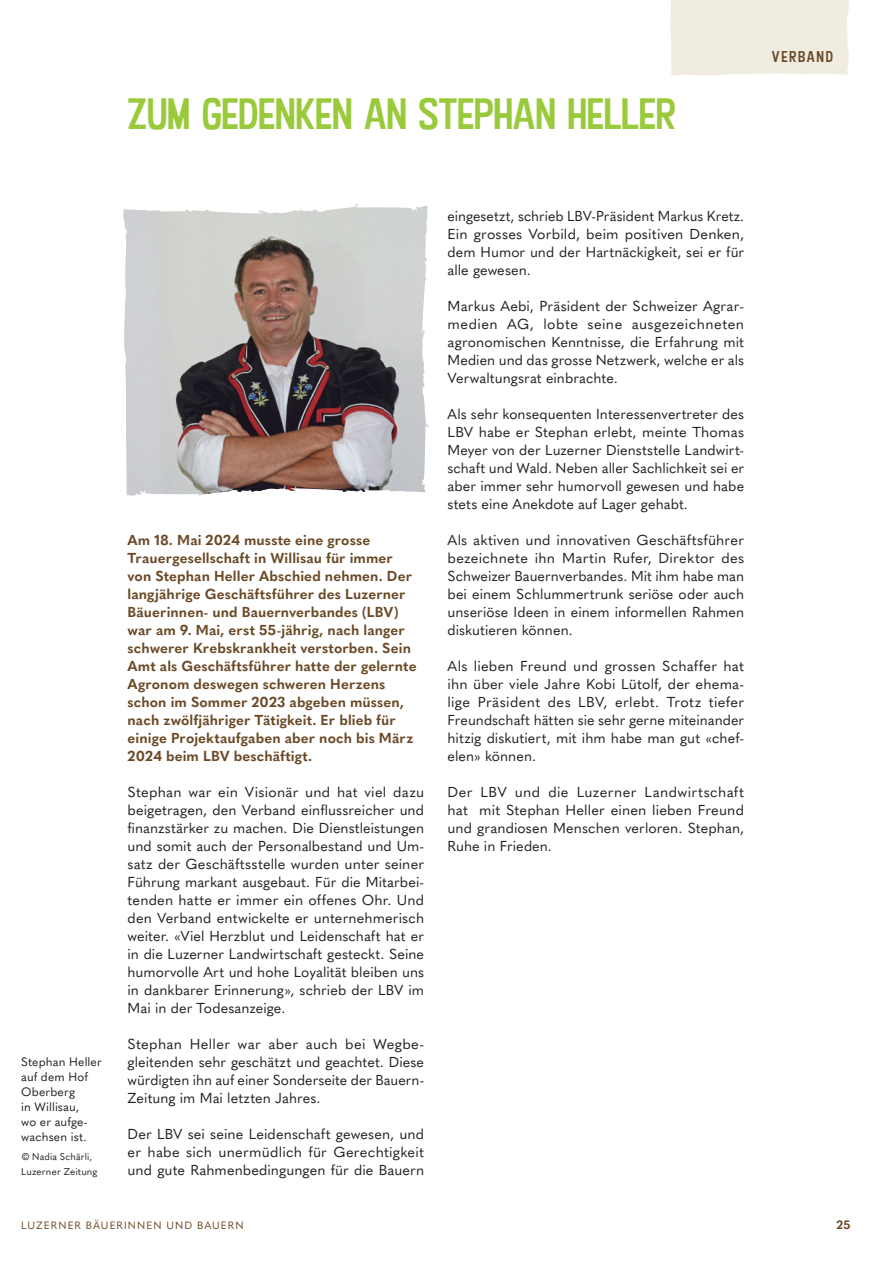
<style>
.page{position:relative;width:893px;height:1263px;background:#fff}
.page>*{position:absolute;margin:0;border:0;box-sizing:border-box;transform-origin:0 0}
.t1{font:42px "Kon Tiki JF Aloha";letter-spacing:-.005em;color:#99ca3b}
.t2{font:15px "Kon Tiki JF Aloha";letter-spacing:.115em;color:#6a4926}
.t3{font:14.25px/18px "Quasimoda";letter-spacing:.005em;color:#231f20;text-align:justify}
.t4{font:700 14.25px/18px "Quasimoda";letter-spacing:.005em;color:#6a4926}
.t5{font:12px/15px "Quasimoda";letter-spacing:.01em;color:#231f20}
.t6{font:700 12px "Quasimoda";color:#6a4926}
.t7{font:10.5px "Quasimoda";letter-spacing:.11em;color:#6a4926}
.t8{font:9.75px/15px "Quasimoda";letter-spacing:.02em;color:#231f20}
</style>
<div class="page">
<img style="left:123px;top:203px;width:303px;height:293px">
<div style="left:670px;top:0;width:180px;height:76px;background:#f1ece2"></div>
<h1 class="t1" style="left:128px;top:88px;width:550px">ZUM GEDENKEN AN STEPHAN HELLER</h1>
<p class="t2" style="left:772px;top:47px;width:62px">VERBAND</p>
<p class="t5" style="left:21px;top:1053px;width:82px">Stephan Heller auf dem Hof<br>Oberberg<br>in Willisau,<br>wo er aufge&shy;wachsen ist.</p>
<p class="t8" style="left:21px;top:1148px;width:78px">© Nadia Schärli,<br>Luzerner Zeitung</p>
<p class="t4" style="left:128px;top:530px;width:290px">Am 18. Mai 2024 musste eine grosse Trauergesellschaft in Willisau für immer von Stephan Heller Abschied nehmen. Der langjährige Geschäftsführer des Luzerner Bäuerinnen- und Bauernverbandes (LBV) war am 9. Mai, erst 55-jährig, nach langer schwerer Krebskrankheit verstorben. Sein Amt als Geschäftsführer hatte der gelernte Agronom deswegen schweren Herzens schon im Sommer 2023 abgeben müssen, nach zwölfjähriger Tätigkeit. Er blieb für einige Projektaufgaben aber noch bis März 2024 beim LBV beschäftigt.</p>
<p class="t3" style="left:128px;top:782px;width:298px">Stephan war ein Visionär und hat viel dazu beigetragen, den Verband einflussreicher und finanzstärker zu machen. Die Dienstleistungen und somit auch der Personalbestand und Um&shy;satz der Geschäftsstelle wurden unter seiner Führung markant ausgebaut. Für die Mitarbei&shy;tenden hatte er immer ein offenes Ohr. Und den Verband entwickelte er unternehmerisch weiter. «Viel Herzblut und Leidenschaft hat er in die Luzerner Landwirtschaft gesteckt. Seine humorvolle Art und hohe Loyalität bleiben uns in dankbarer Erinnerung», schrieb der LBV im Mai in der Todesanzeige.</p>
<p class="t3" style="left:128px;top:1034px;width:298px">Stephan Heller war aber auch bei Wegbe&shy;gleitenden sehr geschätzt und geachtet. Diese würdigten ihn auf einer Sonderseite der Bauern-Zeitung im Mai letzten Jahres.</p>
<p class="t3" style="left:128px;top:1124px;width:298px">Der LBV sei seine Leidenschaft gewesen, und er habe sich unermüdlich für Gerechtigkeit und gute Rahmenbedingungen für die Bauern</p>
<p class="t3" style="left:448px;top:206px;width:298px">eingesetzt, schrieb LBV-Präsident Markus Kretz.<br>Ein grosses Vorbild, beim positiven Denken, dem Humor und der Hartnäckigkeit, sei er für alle gewesen.</p>
<p class="t3" style="left:448px;top:296px;width:298px">Markus Aebi, Präsident der Schweizer Agrar&shy;medien AG, lobte seine ausgezeichneten agronomischen Kenntnisse, die Erfahrung mit Medien und das grosse Netzwerk, welche er als Verwaltungsrat einbrachte.</p>
<p class="t3" style="left:448px;top:404px;width:298px">Als sehr konsequenten Interessenvertreter des LBV habe er Stephan erlebt, meinte Thomas Meyer von der Luzerner Dienststelle Landwirt&shy;schaft und Wald. Neben aller Sachlichkeit sei er aber immer sehr humorvoll gewesen und habe stets eine Anekdote auf Lager gehabt.</p>
<p class="t3" style="left:448px;top:530px;width:298px">Als aktiven und innovativen Geschäftsführer bezeichnete ihn Martin Rufer, Direktor des Schweizer Bauernverbandes. Mit ihm habe man bei einem Schlummertrunk seriöse oder auch unseriöse Ideen in einem informellen Rahmen diskutieren können.</p>
<p class="t3" style="left:448px;top:656px;width:298px">Als lieben Freund und grossen Schaffer hat ihn über viele Jahre Kobi Lütolf, der ehema&shy;lige Präsident des LBV, erlebt. Trotz tiefer Freundschaft hätten sie sehr gerne miteinander hitzig diskutiert, mit ihm habe man gut «chef&shy;elen» können.</p>
<p class="t3" style="left:448px;top:782px;width:298px">Der LBV und die Luzerner Landwirtschaft hat mit Stephan Heller einen lieben Freund und grandiosen Menschen verloren. Stephan, Ruhe in Frieden.</p>
<p class="t7" style="left:21px;top:1217px;width:224px">LUZERNER BÄUERINNEN UND BAUERN</p>
<p class="t6" style="left:836px;top:1215px;width:16px">25</p>
</div>
